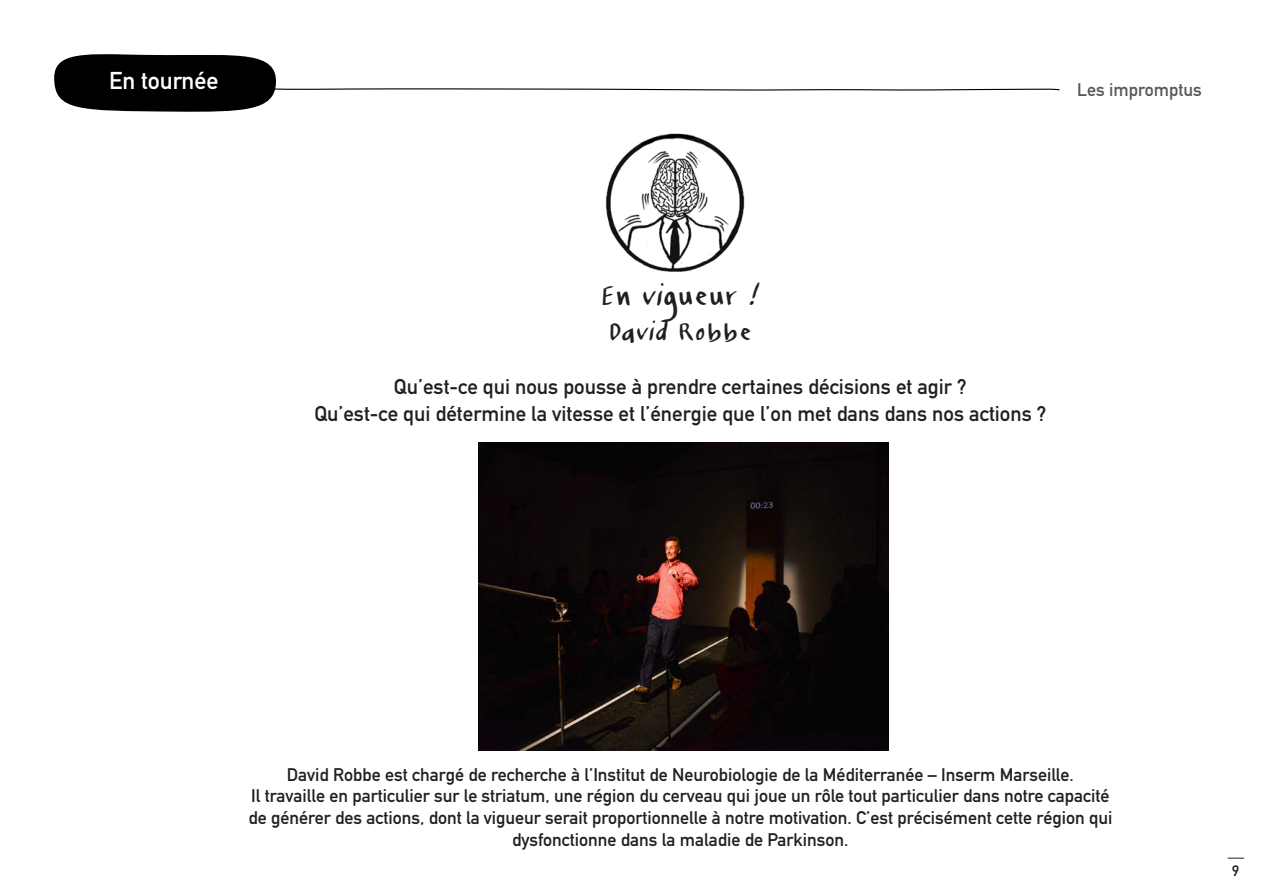
<style>
.page{position:relative;width:1263px;height:893px;background:#fff}
.page>*{position:absolute;margin:0;border:0;box-sizing:border-box;transform-origin:0 0}
.t1{font:27px "jplarroche";color:#231f20}
.t2{font:24px "jplarroche";letter-spacing:.055em;color:#231f20}
.t3{font:700 24px "DIN Alternate";color:#fff}
.t4{font:700 21px/27px "DIN Alternate";color:#231f20;text-align:center}
.t5{font:700 18px/21.6px "DIN Alternate";color:#231f20;text-align:center}
.t6{font:700 18px "DIN Alternate";color:#57585a}
.t7{font:700 15px "DIN Alternate";color:#231f20}
</style>
<div class="page">
<svg style="left:1227px;top:858px;width:17px;height:1px"></svg>
<svg style="left:54px;top:54px;width:1006px;height:58px"></svg>
<img style="left:478px;top:443px;width:411px;height:307px">
<img style="left:605px;top:133px;width:140px;height:139px">
<p class="t3" style="left:109px;top:62px;width:111px">En tournée</p>
<p class="t6" style="left:1077px;top:76px;width:126px">Les impromptus</p>
<p class="t1" style="left:601px;top:279px;width:159px">En vigueur !</p>
<p class="t2" style="left:609px;top:318px;width:144px">David Robbe</p>
<p class="t4" style="left:314px;top:372px;width:734px">Qu’est-ce qui nous pousse à prendre certaines décisions et agir ?<br>Qu’est-ce qui détermine la vitesse et l’énergie que l’on met dans dans nos actions ?</p>
<p class="t5" style="left:287px;top:762px;width:789px">David Robbe est chargé de recherche à l’Institut de Neurobiologie de la Méditerranée – Inserm Marseille.</p>
<p class="t5" style="left:248px;top:784px;width:865px">Il travaille en particulier sur le striatum, une région du cerveau qui joue un rôle tout particulier dans notre capacité de générer des actions, dont la vigueur serait proportionnelle à notre motivation. C’est précisément cette région qui dysfonctionne dans la maladie de Parkinson.</p>
<p class="t7" style="left:1232px;top:859px;width:9px">9</p>
</div>
